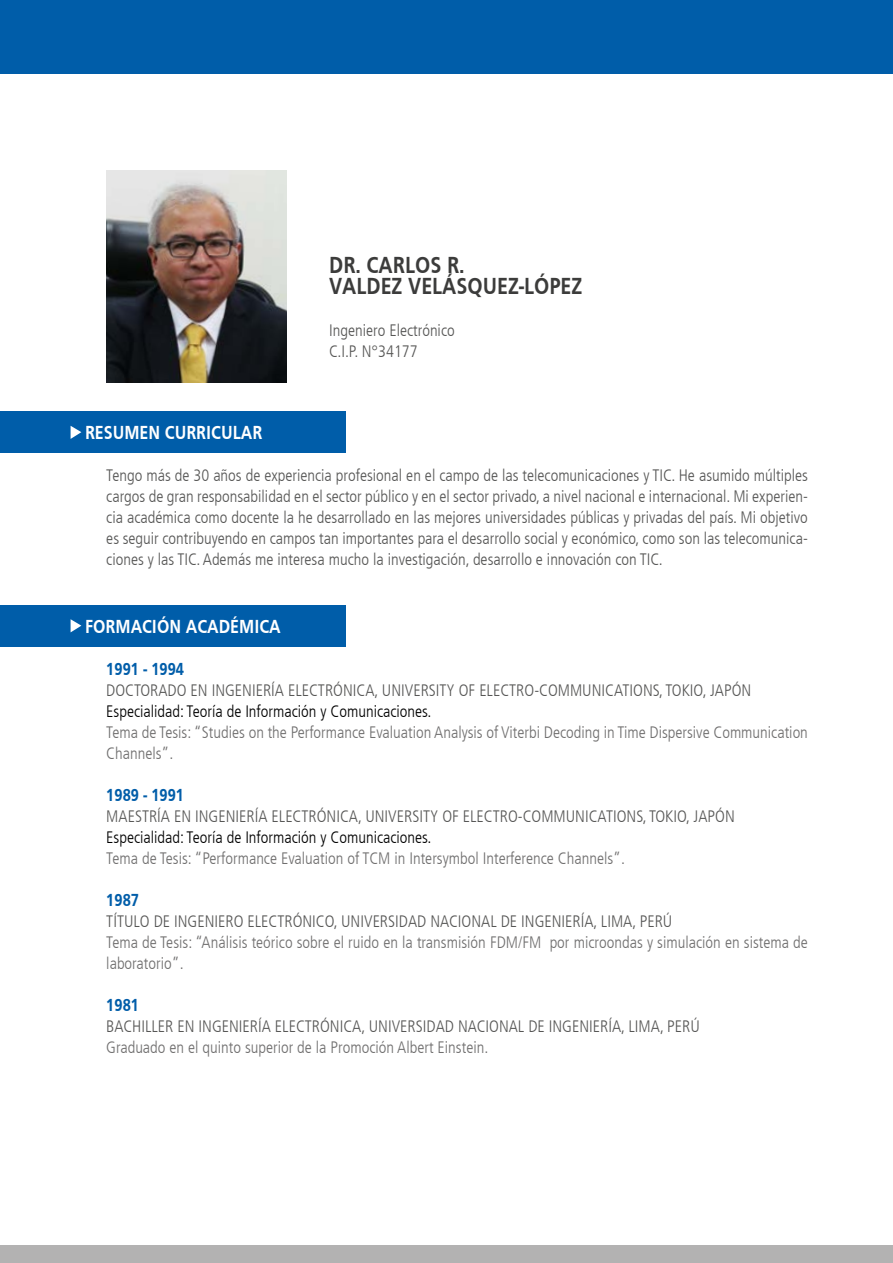
<style>
.page{position:relative;width:893px;height:1263px;background:#fff}
.page>*{position:absolute;margin:0;border:0;box-sizing:border-box;transform-origin:0 0}
.t1{font:700 24px/21px "Frutiger Cnd";color:#3c3c3b}
.t2{font:700 19.5px "Frutiger Cnd";color:#fff}
.t3{font:700 18px "Frutiger Cnd";color:#005da9}
.t4{font:300 condensed 16.5px/21px "Frutiger LT";color:#575756}
.t5{font:300 condensed 16.5px/21px "Frutiger LT";color:#706f6f}
.t6{font:300 condensed 16.5px "Frutiger LT";color:#000}
</style>
<div class="page">
<div style="left:0;top:0;width:893px;height:73px;background:#005da9"></div>
<div style="left:0;top:1246px;width:893px;height:17px;background:#b3b2b2"></div>
<img style="left:106px;top:170px;width:180px;height:213px">
<div style="left:0;top:605px;width:346px;height:42px;background:#005da9"></div>
<svg style="left:71px;top:619px;width:10px;height:13px"></svg>
<div style="left:0;top:411px;width:346px;height:42px;background:#005da9"></div>
<svg style="left:71px;top:426px;width:10px;height:13px"></svg>
<h1 class="t1" style="left:329px;top:254px;width:255px">DR. CARLOS R.<br>VALDEZ VELÁSQUEZ-LÓPEZ</h1>
<p class="t4" style="left:329px;top:319px;width:127px">Ingeniero Electrónico<br>C.I.P. N°34177</p>
<p class="t2" style="left:85px;top:422px;width:179px">RESUMEN CURRICULAR</p>
<p class="t4" style="left:106px;top:465px;width:703px;text-align:justify">Tengo más de 30 años de experiencia profesional en el campo de las telecomunicaciones y TIC. He asumido múltiples cargos de gran responsabilidad en el sector público y en el sector privado, a nivel nacional e internacional. Mi experien&shy;cia académica como docente la he desarrollado en las mejores universidades públicas y privadas del país. Mi objetivo es seguir contribuyendo en campos tan importantes para el desarrollo social y económico, como son las telecomunica&shy;ciones y las TIC. Además me interesa mucho la investigación, desarrollo e innovación con TIC.</p>
<p class="t2" style="left:85px;top:615px;width:197px">FORMACIÓN ACADÉMICA</p>
<p class="t3" style="left:106px;top:658px;width:79px">1991 - 1994</p>
<p class="t4" style="left:106px;top:680px;width:646px">DOCTORADO EN INGENIERÍA ELECTRÓNICA, UNIVERSITY OF ELECTRO-COMMUNICATIONS, TOKIO, JAPÓN</p>
<p class="t6" style="left:106px;top:702px;width:327px">Especialidad: Teoría de Información y Comunicaciones.</p>
<p class="t5" style="left:106px;top:722px;width:703px">Tema de Tesis: “Studies on the Performance Evaluation Analysis of Viterbi Decoding in Time Dispersive Communication<br>Channels”.</p>
<p class="t3" style="left:106px;top:784px;width:79px">1989 - 1991</p>
<p class="t4" style="left:106px;top:806px;width:630px">MAESTRÍA EN INGENIERÍA ELECTRÓNICA, UNIVERSITY OF ELECTRO-COMMUNICATIONS, TOKIO, JAPÓN</p>
<p class="t6" style="left:106px;top:828px;width:327px">Especialidad: Teoría de Información y Comunicaciones.</p>
<p class="t5" style="left:106px;top:848px;width:520px">Tema de Tesis: “Performance Evaluation of TCM in Intersymbol Interference Channels”.</p>
<p class="t3" style="left:106px;top:889px;width:34px">1987</p>
<p class="t4" style="left:106px;top:911px;width:568px">TÍTULO DE INGENIERO ELECTRÓNICO, UNIVERSIDAD NACIONAL DE INGENIERÍA, LIMA, PERÚ</p>
<p class="t5" style="left:106px;top:932px;width:703px">Tema de Tesis: “Análisis teórico sobre el ruido en la transmisión FDM/FM por microondas y simulación en sistema de laboratorio”.</p>
<p class="t3" style="left:106px;top:994px;width:34px">1981</p>
<p class="t4" style="left:106px;top:1016px;width:595px">BACHILLER EN INGENIERÍA ELECTRÓNICA, UNIVERSIDAD NACIONAL DE INGENIERÍA, LIMA, PERÚ</p>
<p class="t5" style="left:106px;top:1037px;width:384px">Graduado en el quinto superior de la Promoción Albert Einstein.</p>
</div>
